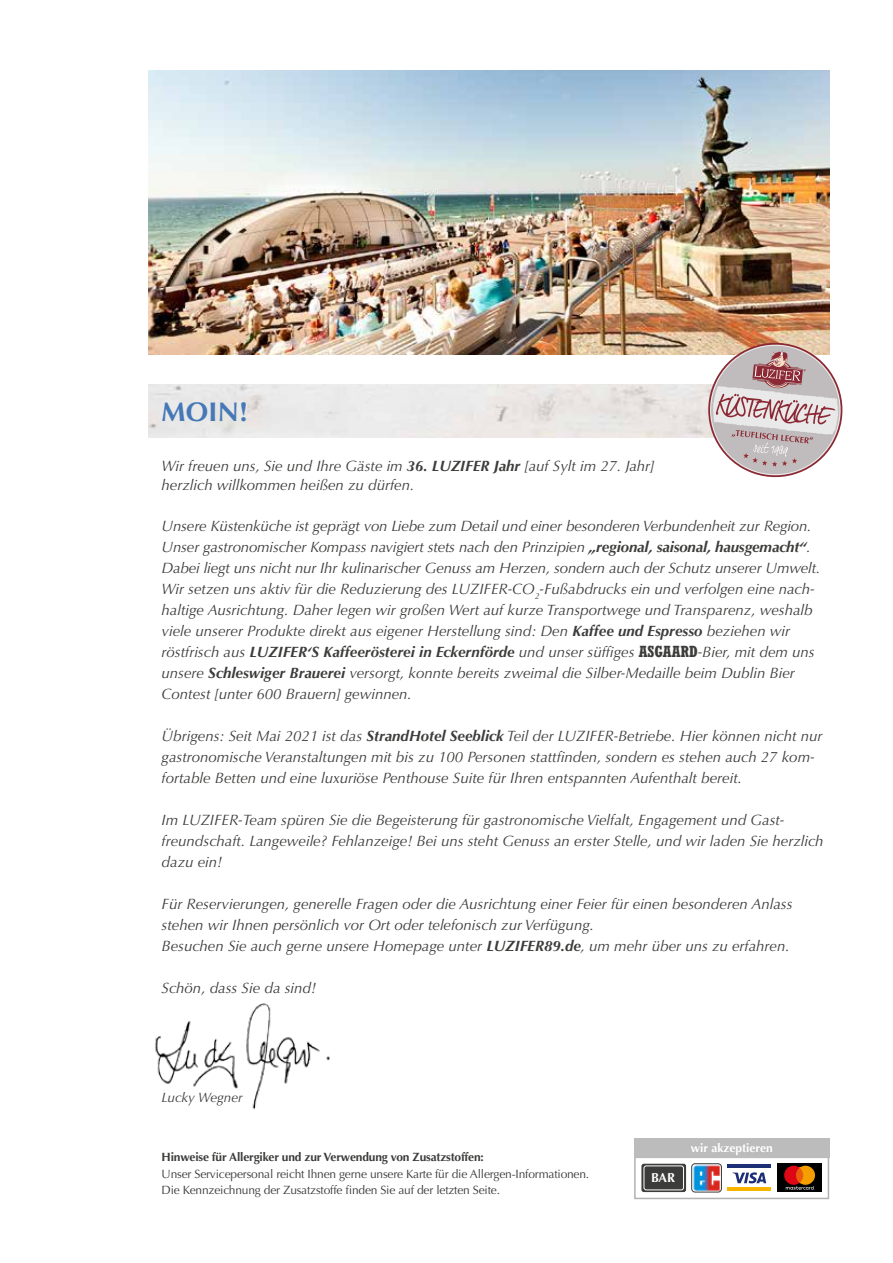
<style>
.page{position:relative;width:893px;height:1263px;background:#fff}
.page>*{position:absolute;margin:0;border:0;box-sizing:border-box;transform-origin:0 0}
.t1{font:700 27px "Optima";color:#4678b8}
.t2{font:italic 15px/21px "Optima";color:#3c3c3b}
.t3{font:italic 13.5px "Optima";color:#3c3c3b}
.t4{font:700 12.9px "Optima";color:#fff}
.t5{font:12px/16.5px "Optima";letter-spacing:-.015em;color:#3c3c3b}
.t6{font:700 12px "Optima";letter-spacing:-.015em;color:#3c3c3b}
.t7{font:700 12px "Optima";color:#fff}
.s1{font-weight:700}
.s2{font-family:"Rockwell";font-weight:700;font-style:normal;font-stretch:condensed;font-size:15.9px}
</style>
<div class="page">
<img style="left:149px;top:70px;width:680px;height:284px">
<img style="left:149px;top:384px;width:554px;height:53px">
<div style="left:634px;top:1156px;width:195px;height:43px;border:2px solid #b3b2b2"></div>
<hr style="left:728px;top:1187px;width:43px;height:4px;background:#fab400">
<hr style="left:728px;top:1164px;width:43px;height:4px;background:#1c2f76">
<svg style="left:732px;top:1172px;width:34px;height:11px"></svg>
<div style="left:777px;top:1164px;width:45px;height:28px;background:#000"></div>
<svg style="left:784px;top:1166px;width:31px;height:24px"></svg>
<img style="left:692px;top:1164px;width:29px;height:28px">
<div style="left:692px;top:1164px;width:29px;height:28px;border:1px solid #3c3c3b;border-radius:3px"></div>
<div style="left:641px;top:1164px;width:45px;height:28px;background:#3c3c3b;border-radius:2px"></div>
<div style="left:644px;top:1165px;width:40px;height:25px;border:1px solid #fff;border-radius:2px"></div>
<div style="left:634px;top:1138px;width:195px;height:19px;background:#bcbcbc"></div>
<img style="left:155px;top:1003px;width:175px;height:107px">
<svg style="left:703px;top:336px;width:140px;height:142px"></svg>
<h1 class="t1" style="left:162px;top:396px;width:88px">MOIN!</h1>
<p class="t2" style="left:162px;top:456px;width:494px;line-height:19.5px">Wir freuen uns, Sie und Ihre Gäste im <span class="s1">36. LUZIFER Jahr</span> [auf Sylt im 27. Jahr] herzlich willkommen heißen zu dürfen.</p>
<p class="t2" style="left:162px;top:515px;width:660px">Unsere Küstenküche ist geprägt von Liebe zum Detail und einer besonderen Verbundenheit zur Region.<br>Unser gastronomischer Kompass navigiert stets nach den Prinzipien <span class="s1">„regional, saisonal, hausgemacht“</span>.<br>Dabei liegt uns nicht nur Ihr kulinarischer Genuss am Herzen, sondern auch der Schutz unserer Umwelt.<br>Wir setzen uns aktiv für die Reduzierung des LUZIFER-CO<sub>2</sub>-Fußabdrucks ein und verfolgen eine nach&shy;haltige Ausrichtung. Daher legen wir großen Wert auf kurze Transportwege und Transparenz, weshalb viele unserer Produkte direkt aus eigener Herstellung sind: Den <span class="s1">Kaffee und Espresso</span> beziehen wir röstfrisch aus <span class="s1">LUZIFER‘S Kaffeerösterei in Eckernförde</span> und unser süffiges <span class="s2">ASGAARD</span>-Bier, mit dem uns unsere <span class="s1">Schleswiger Brauerei</span> versorgt, konnte bereits zweimal die Silber-Medaille beim Dublin Bier Contest [unter 600 Brauern] gewinnen.</p>
<p class="t2" style="left:162px;top:725px;width:662px">Übrigens: Seit Mai 2021 ist das <span class="s1">StrandHotel Seeblick</span> Teil der LUZIFER-Betriebe. Hier können nicht nur gastronomische Veranstaltungen mit bis zu 100 Personen stattfinden, sondern es stehen auch 27 kom&shy;fortable Betten und eine luxuriöse Penthouse Suite für Ihren entspannten Aufenthalt bereit.</p>
<p class="t2" style="left:162px;top:809px;width:664px">Im LUZIFER-Team spüren Sie die Begeisterung für gastronomische Vielfalt, Engagement und Gast&shy;freundschaft. Langeweile? Fehlanzeige! Bei uns steht Genuss an erster Stelle, und wir laden Sie herzlich dazu ein!</p>
<p class="t2" style="left:162px;top:893px;width:632px">Für Reservierungen, generelle Fragen oder die Ausrichtung einer Feier für einen besonderen Anlass stehen wir Ihnen persönlich vor Ort oder telefonisch zur Verfügung.<br>Besuchen Sie auch gerne unsere Homepage unter <span class="s1">LUZIFER89.de</span>, um mehr über uns zu erfahren.</p>
<p class="t2" style="left:162px;top:977px;width:156px">Schön, dass Sie da sind!</p>
<p class="t3" style="left:162px;top:1090px;width:83px">Lucky Wegner</p>
<p class="t6" style="left:162px;top:1150px;width:324px">Hinweise für Allergiker und zur Verwendung von Zusatzstoffen:</p>
<p class="t5" style="left:162px;top:1165px;width:429px">Unser Servicepersonal reicht Ihnen gerne unsere Karte für die Allergen-Informationen.<br>Die Kennzeichnung der Zusatzstoffe finden Sie auf der letzten Seite.</p>
<p class="t4" style="left:651px;top:1170px;width:26px">BAR</p>
<p class="t7" style="left:691px;top:1141px;width:84px">wir akzeptieren</p>
</div>
